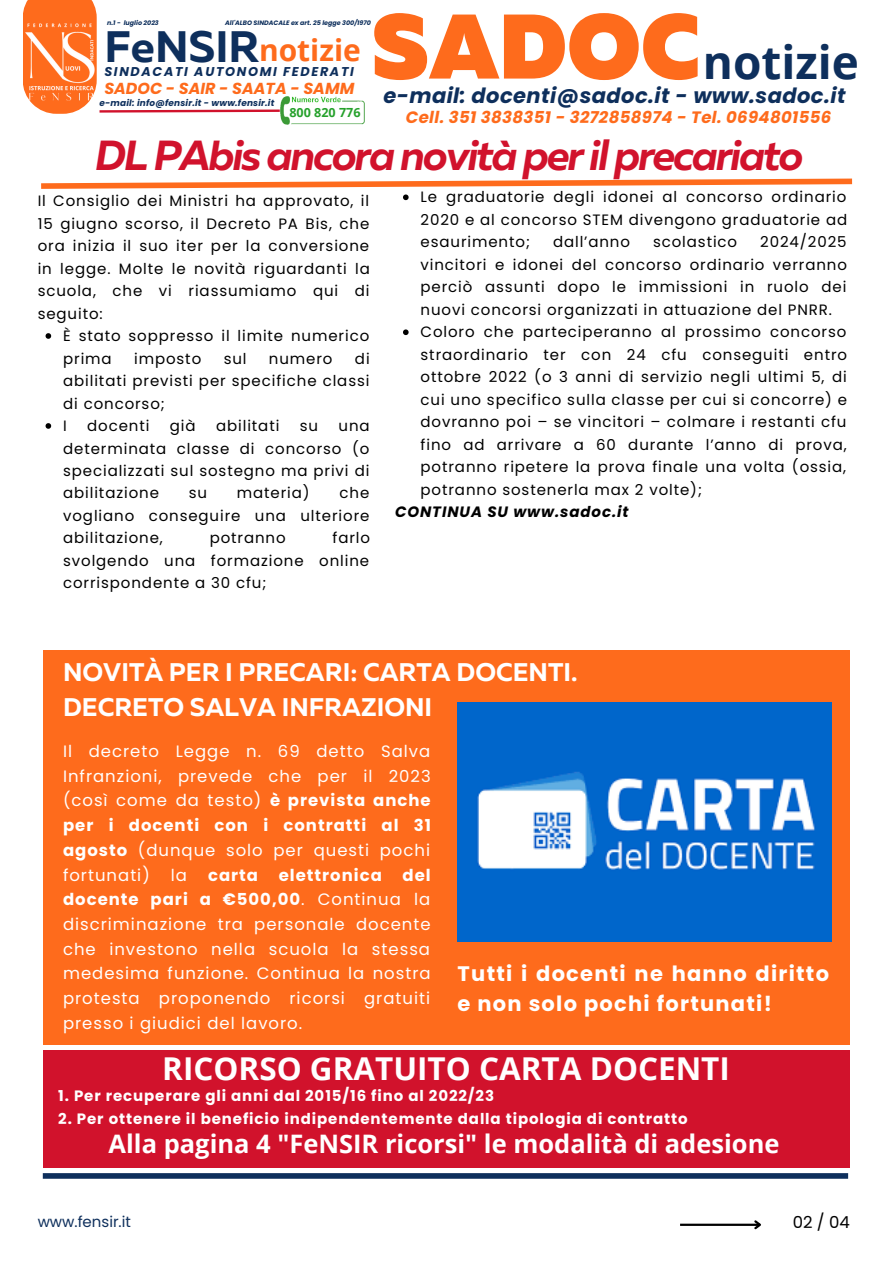
<style>
.page{position:relative;width:893px;height:1264px;background:#fff}
.page>*{position:absolute;margin:0;border:0;box-sizing:border-box;transform-origin:0 0}
.t1{font:900 91.35px "Muller";color:#fe6b1c}
.t2{font:700 45.9px "Open Sans";color:#0e2f5c}
.t3{font:700 43.95px "Muller";color:#0e2f5c}
.t4{font:italic 700 42px "Muller";letter-spacing:-.05em;color:#d1122c}
.t5{font:700 31.5px "Open Sans";color:#fff}
.t6{font:700 30px "Open Sans";color:#fe6b1c}
.t7{font:700 25.5px/34.8px "Muller";color:#fff}
.t8{font:700 25.5px "Open Sans";color:#fff}
.t9{font:700 21px/30.3px "Poppins";letter-spacing:.06em;color:#fff}
.t10{font:italic 700 21px "Poppins";letter-spacing:.02em;color:#0e2f5c}
.t11{font:16.5px/24.8px "Poppins";letter-spacing:.06em;color:#fff;text-align:justify}
.t12{font:italic 700 16.5px "Poppins";letter-spacing:.02em;color:#fe6b1c}
.t13{font:700 16.5px "Poppins";letter-spacing:.06em;color:#fff}
.t14{font:16.5px "Poppins";color:#000}
.t15{font:italic 700 15.9px "Poppins";color:#fe6b1c}
.t16{font:15px/22.5px "Poppins";letter-spacing:.06em;color:#000;text-align:justify}
.t17{font:700 15px "Poppins";letter-spacing:.06em;color:#fff}
.t18{font:italic 700 15px "Poppins";letter-spacing:.06em;color:#000}
.t19{font:15px "Poppins";color:#0e2f5c}
.t20{font:italic 700 12.75px "Poppins";letter-spacing:.13em;color:#0e2f5c}
.t21{font:700 12.6px "Open Sans";color:#26a12c}
.t22{font:italic 700 8.85px "Poppins";letter-spacing:.02em;color:#0e2f5c}
.t23{font:italic 700 6.3px "Poppins";color:#0e2f5c}
.s1{font-weight:700}
</style>
<div class="page">
<div style="left:43px;top:650px;width:806px;height:394px;background:#fe6b1c"></div>
<div style="left:43px;top:1173px;width:805px;height:5px;background:#0e2f5c"></div>
<svg style="left:23px;top:0;width:257px;height:114px"></svg>
<img style="left:23px;top:14px;width:84px;height:95px">
<img style="left:280px;top:97px;width:84px;height:28px">
<img style="left:457px;top:702px;width:374px;height:239px">
<div style="left:43px;top:1050px;width:806px;height:117px;background:#d1122c"></div>
<svg style="left:46px;top:333px;width:5px;height:6px"></svg>
<svg style="left:46px;top:423px;width:5px;height:6px"></svg>
<svg style="left:41px;top:178px;width:812px;height:22px"></svg>
<svg style="left:403px;top:329px;width:5px;height:6px"></svg>
<hr style="left:680px;top:1223px;width:79px;height:2px;background:#000">
<svg style="left:752px;top:1220px;width:9px;height:10px"></svg>
<p class="t1" style="left:371px;top:8px;width:331px">SADOC</p>
<p class="t23" style="left:225px;top:18px;width:147px">All'ALBO SINDACALE ex art. 25 legge 300/1970</p>
<p class="t23" style="left:107px;top:18px;width:53px">n.1 - luglio 2023</p>
<p class="t3" style="left:104px;top:28px;width:157px">FeNSIR</p>
<p class="t20" style="left:104px;top:63px;width:85px">SINDACATI</p>
<p class="t20" style="left:194px;top:63px;width:161px">AUTONOMI FEDERATI</p>
<p class="t6" style="left:259px;top:29px;width:103px">notizie</p>
<p class="t22" style="left:99px;top:97px;width:176px">e-mail: info@fensir.it - www.fensir.it</p>
<p class="t21" style="left:289px;top:103px;width:73px">800 820 776</p>
<p class="t2" style="left:702px;top:30px;width:158px">notizie</p>
<p class="t10" style="left:383px;top:81px;width:463px">e-mail: docenti@sadoc.it - www.sadoc.it</p>
<p class="t12" style="left:406px;top:105px;width:427px">Cell. 351 3838351 - 3272858974 - Tel. 0694801556</p>
<p class="t15" style="left:104px;top:78px;width:251px">SADOC - SAIR - SAATA - SAMM</p>
<p class="t4" style="left:95px;top:138px;width:709px">DL PAbis ancora novità per il precariato</p>
<p class="t16" style="left:38px;top:189px;width:333px">Il Consiglio dei Ministri ha approvato, il 15 giugno scorso, il Decreto PA Bis, che ora inizia il suo iter per la conversione in legge. Molte le novità riguardanti la scuola, che vi riassumiamo qui di seguito:</p>
<p class="t16" style="left:63px;top:324px;width:307px">È stato soppresso il limite numerico prima</p>
<p class="t16" style="left:63px;top:347px;width:308px;text-indent:292px">di abilitati previsti per specifiche classi di concorso;</p>
<p class="t16" style="left:63px;top:414px;width:5px">I</p>
<p class="t16" style="left:87px;top:414px;width:64px">docenti</p>
<p class="t16" style="left:170px;top:414px;width:27px">già</p>
<p class="t16" style="left:216px;top:414px;width:65px">abilitati</p>
<p class="t16" style="left:300px;top:414px;width:20px">su</p>
<p class="t16" style="left:134px;top:347px;width:69px">imposto</p>
<p class="t16" style="left:224px;top:347px;width:24px">sul</p>
<p class="t16" style="left:269px;top:347px;width:65px">numero</p>
<p class="t16" style="left:63px;top:414px;width:308px;text-indent:275px">una determinata classe di concorso (o specializzati sul sostegno ma privi di abilitazione</p>
<p class="t16" style="left:189px;top:482px;width:20px">su</p>
<p class="t16" style="left:237px;top:482px;width:74px">materia)</p>
<p class="t16" style="left:63px;top:482px;width:308px;text-indent:276px">che vogliano conseguire una ulteriore abilitazione,</p>
<p class="t16" style="left:63px;top:527px;width:308px;text-indent:269px">farlo svolgendo una formazione online corrispondente a 30 cfu;</p>
<p class="t16" style="left:210px;top:527px;width:77px">potranno</p>
<p class="t16" style="left:420px;top:186px;width:428px">Le graduatorie degli idonei al concorso ordinario 2020 e al concorso STEM divengono graduatorie ad esaurimento;</p>
<p class="t16" style="left:420px;top:231px;width:428px;text-indent:339px">2024/2025 vincitori e idonei del concorso ordinario verranno perciò assunti dopo le immissioni in ruolo dei nuovi concorsi organizzati in attuazione del PNRR.</p>
<p class="t16" style="left:420px;top:321px;width:428px">Coloro che parteciperanno al prossimo concorso straordinario ter con 24 cfu conseguiti entro ottobre 2022 (o 3 anni di servizio negli ultimi 5, di cui uno specifico sulla classe per cui si concorre) e dovranno poi – se vincitori – colmare i restanti cfu fino ad arrivare a 60 durante l’anno di prova, potranno ripetere la prova finale una volta (ossia, potranno sostenerla max 2 volte);</p>
<p class="t18" style="left:395px;top:501px;width:235px">CONTINUA SU www.sadoc.it</p>
<p class="t16" style="left:553px;top:231px;width:78px">dall’anno</p>
<p class="t16" style="left:653px;top:231px;width:86px">scolastico</p>
<p class="t7" style="left:63px;top:656px;width:516px">NOVITÀ PER I PRECARI: CARTA DOCENTI.<br>DECRETO SALVA INFRAZIONI</p>
<p class="t11" style="left:63px;top:738px;width:369px">Il decreto Legge n. 69 detto Salva Infranzioni, prevede che per il 2023 (così come da testo) <span class="s1">è prevista anche per i docenti con i contratti al 31 agosto</span> (dunque solo per questi pochi fortunati)</p>
<p class="t11" style="left:171px;top:862px;width:18px">la</p>
<p class="t13" style="left:208px;top:863px;width:52px">carta</p>
<p class="t13" style="left:279px;top:863px;width:105px">elettronica</p>
<p class="t11" style="left:63px;top:862px;width:369px;text-indent:339px"><span class="s1">del docente pari a €500,00</span>. Continua la discriminazione tra personale docente che investono nella scuola la stessa medesima funzione. Continua la nostra protesta proponendo ricorsi gratuiti presso i giudici del lavoro.</p>
<p class="t9" style="left:457px;top:958px;width:373px">Tutti i docenti ne hanno diritto e non solo pochi fortunati!</p>
<p class="t5" style="left:162px;top:1045px;width:569px">RICORSO GRATUITO CARTA DOCENTI</p>
<p class="t17" style="left:58px;top:1085px;width:437px">1. Per recuperare gli anni dal 2015/16 fino al 2022/23</p>
<p class="t17" style="left:58px;top:1107px;width:631px">2. Per ottenere il beneficio indipendentemente dalla tipologia di contratto</p>
<p class="t8" style="left:109px;top:1125px;width:672px">Alla pagina 4 "FeNSIR ricorsi" le modalità di adesione</p>
<p class="t19" style="left:38px;top:1210px;width:95px">www.fensir.it</p>
<p class="t14" style="left:792px;top:1210px;width:59px">02 / 04</p>
</div>
